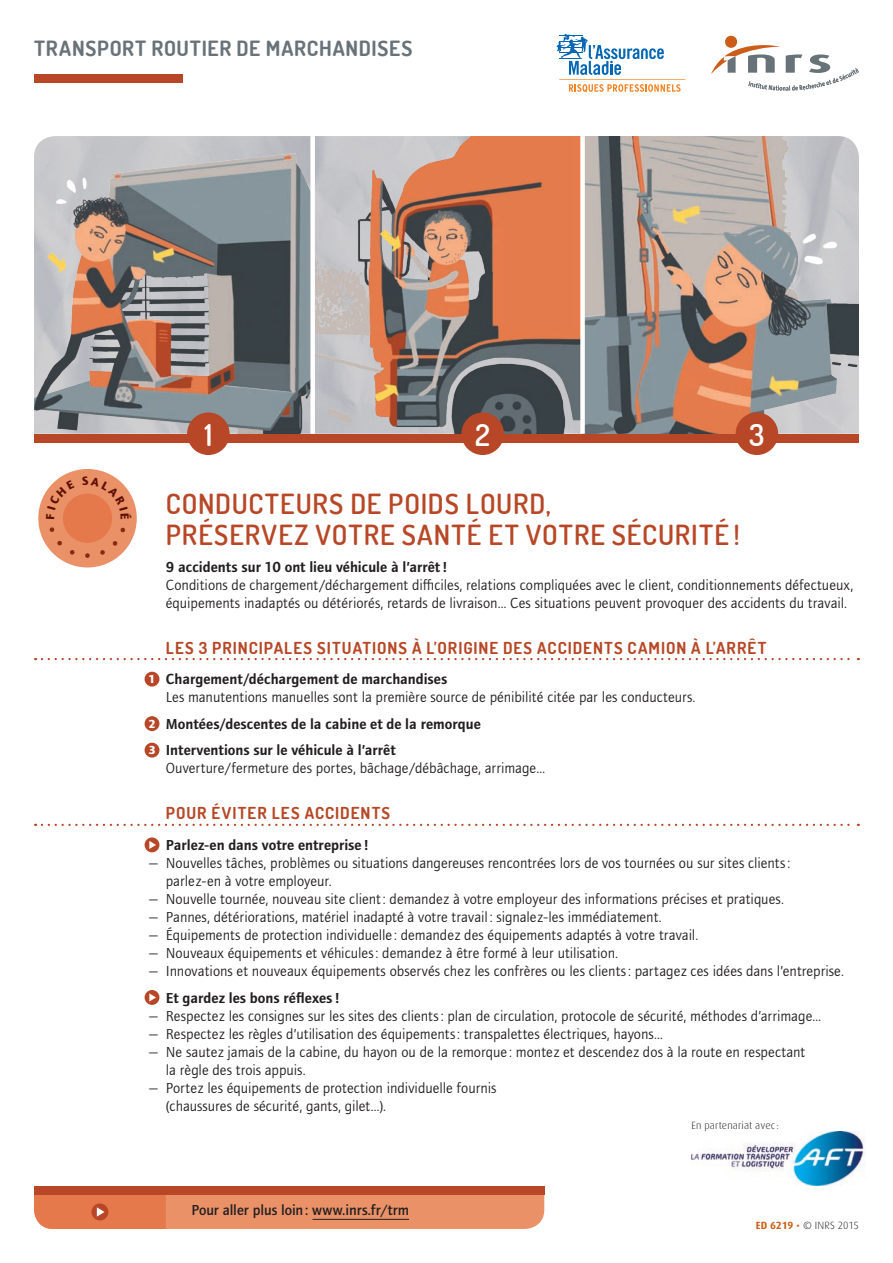
<style>
.page{position:relative;width:893px;height:1263px;background:#fff}
.page>*{position:absolute;margin:0;border:0;box-sizing:border-box;transform-origin:0 0}
.numéro_fiche{font:600 30px "Dosis";color:#fff}
.titre_niveau_1_b_sal{font:600 27.75px/31.5px "Dosis";letter-spacing:.03em;color:#b74726}
.surtitre{font:700 21px "Dosis";letter-spacing:.035em;color:#687379}
.titre_niveau_3{font:700 16.5px "Dosis";letter-spacing:.065em;color:#b74726}
.body_tiret_salarié{font:15px/18px "Foundry Journal";color:#231f20}
.body{font:15px/18px "Foundry Journal";color:#231f20}
.body_puce{font:600 15px "Foundry Journal";letter-spacing:.005em;color:#231f20}
.body-2{font:600 15px "Foundry Journal";color:#231f20}
.body_encadré{font:500 15px "Foundry Journal";color:#231f20}
.t1{font:700 12px "Foundry Journal";color:#fff}
.t2{font:300 10.5px "Dax OT";letter-spacing:.02em;color:#231f20}
.s1{font-weight:700;color:#cc5d18}
.s2{font-weight:400;font-size:12px;color:#cc5d18}
</style>
<div class="page">
<svg style="left:42px;top:658px;width:817px;height:2px"></svg>
<svg style="left:42px;top:824px;width:817px;height:2px"></svg>
<div style="left:145px;top:672px;width:14px;height:14px;background:#b74726;border-radius:50%"></div>
<div style="left:145px;top:716px;width:14px;height:15px;background:#b74726;border-radius:50%"></div>
<div style="left:145px;top:743px;width:14px;height:14px;background:#b74726;border-radius:50%"></div>
<div style="left:145px;top:837px;width:14px;height:15px;background:#b74726;border-radius:50%"></div>
<svg style="left:149px;top:841px;width:7px;height:8px"></svg>
<div style="left:145px;top:990px;width:14px;height:15px;background:#b74726;border-radius:50%"></div>
<svg style="left:149px;top:993px;width:7px;height:8px"></svg>
<div style="left:34px;top:74px;width:149px;height:8px;background:#b74726"></div>
<div style="left:725px;top:36px;width:12px;height:12px;background:#cc5d18;border-radius:50%"></div>
<svg style="left:711px;top:43px;width:148px;height:48px"></svg>
<svg style="left:557px;top:34px;width:107px;height:41px"></svg>
<svg style="left:569px;top:84px;width:112px;height:8px"></svg>
<hr style="left:559px;top:79px;width:126px;height:1px;background:#f58220">
<img style="left:34px;top:136px;width:825px;height:298px">
<div style="left:34px;top:434px;width:825px;height:8px;background:#b74726"></div>
<div style="left:187px;top:412px;width:43px;height:43px;background:#b74726;border-radius:50%"></div>
<div style="left:461px;top:412px;width:43px;height:43px;background:#b74726;border-radius:50%"></div>
<div style="left:736px;top:412px;width:42px;height:43px;background:#b74726;border-radius:50%"></div>
<div style="left:38px;top:469px;width:99px;height:98px;background:#ea9168;border-radius:50%"></div>
<div style="left:63px;top:494px;width:49px;height:49px;background:#e6794b;border-radius:50%"></div>
<svg style="left:85px;top:553px;width:5px;height:5px"></svg>
<svg style="left:70px;top:550px;width:5px;height:5px"></svg>
<svg style="left:57px;top:541px;width:5px;height:5px"></svg>
<svg style="left:49px;top:527px;width:6px;height:5px"></svg>
<svg style="left:100px;top:550px;width:5px;height:5px"></svg>
<svg style="left:112px;top:541px;width:6px;height:5px"></svg>
<svg style="left:120px;top:527px;width:5px;height:6px"></svg>
<div style="left:310px;top:136px;width:5px;height:298px;background:#fff"></div>
<div style="left:580px;top:136px;width:5px;height:298px;background:#fff"></div>
<svg style="left:34px;top:1186px;width:510px;height:43px;background:#dd7c54"></svg>
<img style="left:692px;top:1131px;width:172px;height:55px">
<svg style="left:46px;top:480px;width:29px;height:34px"></svg>
<svg style="left:82px;top:477px;width:50px;height:37px"></svg>
<p class="surtitre" style="left:34px;top:34px;width:380px">TRANSPORT ROUTIER DE MARCHANDISES</p>
<p class="numéro_fiche" style="left:204px;top:415px;width:10px">1</p>
<p class="numéro_fiche" style="left:475px;top:415px;width:16px">2</p>
<p class="numéro_fiche" style="left:749px;top:415px;width:17px">3</p>
<p class="titre_niveau_1_b_sal" style="left:166px;top:487px;width:575px">CONDUCTEURS DE POIDS LOURD,<br>PRÉSERVEZ VOTRE SANTÉ ET VOTRE SÉCURITÉ !</p>
<p class="body-2" style="left:166px;top:558px;width:284px">9 accidents sur 10 ont lieu véhicule à l’arrêt!</p>
<p class="body" style="left:166px;top:576px;width:689px">Conditions de chargement/déchargement difficiles, relations compliquées avec le client, conditionnements défectueux, équipements inadaptés ou détériorés, retards de livraison… Ces situations peuvent provoquer des accidents du travail.</p>
<p class="titre_niveau_3" style="left:166px;top:637px;width:602px">LES 3 PRINCIPALES SITUATIONS À L’ORIGINE DES ACCIDENTS CAMION À L’ARRÊT</p>
<p class="body_puce" style="left:166px;top:671px;width:283px">Chargement/déchargement de marchandises</p>
<p class="body" style="left:166px;top:688px;width:531px">Les manutentions manuelles sont la première source de pénibilité citée par les conducteurs.</p>
<p class="body_puce" style="left:166px;top:715px;width:316px">Montées/descentes de la cabine et de la remorque</p>
<p class="body_puce" style="left:166px;top:742px;width:231px">Interventions sur le véhicule à l’arrêt</p>
<p class="body" style="left:166px;top:759px;width:381px">Ouverture/fermeture des portes, bâchage/débâchage, arrimage…</p>
<p class="titre_niveau_3" style="left:166px;top:803px;width:226px">POUR ÉVITER LES ACCIDENTS</p>
<p class="body_puce" style="left:166px;top:836px;width:205px">Parlez-en dans votre entreprise !</p>
<p class="body_tiret_salarié" style="left:166px;top:854px;width:626px;text-indent:-17px">— Nouvelles tâches, problèmes ou situations dangereuses rencontrées lors de vos tournées ou sur sites clients: parlez-en à votre employeur.</p>
<p class="body_tiret_salarié" style="left:149px;top:890px;width:637px">— Nouvelle tournée, nouveau site client: demandez à votre employeur des informations précises et pratiques.</p>
<p class="body_tiret_salarié" style="left:149px;top:908px;width:514px">— Pannes, détériorations, matériel inadapté à votre travail : signalez-les immédiatement.</p>
<p class="body_tiret_salarié" style="left:149px;top:926px;width:551px">— Équipements de protection individuelle : demandez des équipements adaptés à votre travail.</p>
<p class="body_tiret_salarié" style="left:149px;top:944px;width:471px">— Nouveaux équipements et véhicules: demandez à être formé à leur utilisation.</p>
<p class="body_tiret_salarié" style="left:149px;top:962px;width:697px">— Innovations et nouveaux équipements observés chez les confrères ou les clients: partagez ces idées dans l’entreprise.</p>
<p class="body_puce" style="left:166px;top:989px;width:176px">Et gardez les bons réflexes !</p>
<p class="body_tiret_salarié" style="left:149px;top:1007px;width:674px">— Respectez les consignes sur les sites des clients: plan de circulation, protocole de sécurité, méthodes d’arrimage…</p>
<p class="body_tiret_salarié" style="left:149px;top:1025px;width:515px">— Respectez les règles d’utilisation des équipements: transpalettes électriques, hayons…</p>
<p class="body_tiret_salarié" style="left:166px;top:1043px;width:641px;text-indent:-17px">— Ne sautez jamais de la cabine, du hayon ou de la remorque : montez et descendez dos à la route en respectant la règle des trois appuis.</p>
<p class="body_tiret_salarié" style="left:166px;top:1079px;width:332px;text-indent:-17px">— Portez les équipements de protection individuelle fournis (chaussures de sécurité, gants, gilet…).</p>
<p class="t1" style="left:148px;top:672px;width:9px">1</p>
<p class="t1" style="left:148px;top:716px;width:9px">2</p>
<p class="t1" style="left:148px;top:743px;width:9px">3</p>
<p class="body_encadré" style="left:191px;top:1201px;width:219px">Pour aller plus loin: www.inrs.fr/trm</p>
<p class="t2" style="left:691px;top:1118px;width:89px">En partenariat avec:</p>
<p class="t2" style="left:756px;top:1218px;width:105px"><span class="s1">ED 6219</span> <span class="s2">•</span> © INRS 2015</p>
</div>
